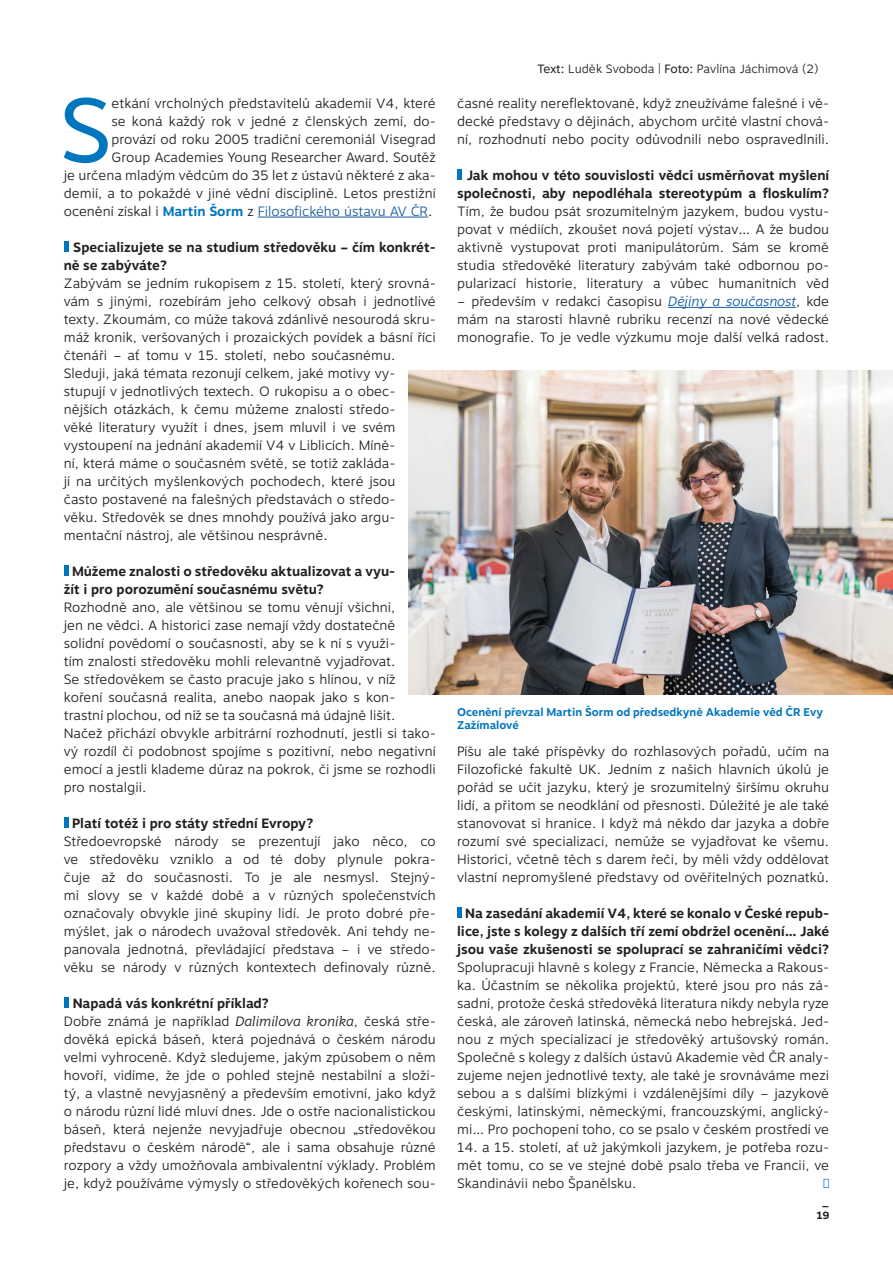
<style>
.page{position:relative;width:893px;height:1263px;background:#fff}
.page>*{position:absolute;margin:0;border:0;box-sizing:border-box;transform-origin:0 0}
.Otázka{font:90.6px "Motiva Sans";color:#0076be}
.Otázka-2{font:300 13.5px/18px "Motiva Sans";color:#231f20;text-align:justify}
.Otázka-3{font:700 13.5px/18px "Motiva Sans";color:#231f20}
.t1{font:300 12px "Motiva Sans";color:#231f20}
.Popisek{font:700 11.25px/13.5px "Motiva Sans";color:#0076be}
.t2{font:700 10.5px/12.6px "Motiva Sans";color:#231f20;text-align:center}
.s1{font-weight:700;color:#0076be}
.s2{color:#175d9e}
.s3{font-style:italic}
.s4{font-weight:400}
.s5{font-weight:700}
.s6{font-style:italic;color:#175d9e}
</style>
<div class="page">
<hr style="left:258px;top:217px;width:170px;height:1px;background:#175d9e">
<hr style="left:64px;top:241px;width:4px;height:11px;background:#0076be">
<hr style="left:64px;top:565px;width:4px;height:11px;background:#0076be">
<hr style="left:64px;top:817px;width:4px;height:11px;background:#0076be">
<hr style="left:64px;top:997px;width:4px;height:11px;background:#0076be">
<hr style="left:668px;top:307px;width:128px;height:1px;background:#175d9e">
<div style="left:457px;top:169px;width:5px;height:11px;background:#0076be"></div>
<img style="left:408px;top:371px;width:485px;height:323px">
<div style="left:457px;top:907px;width:5px;height:11px;background:#0076be"></div>
<p class="Otázka" style="left:59px;top:63px;width:54px">S</p>
<p class="Otázka-2" style="left:64px;top:94px;width:374px;text-align:right">etkání vrcholných představitelů akademií V4, které<br>se koná každý rok v jedné z členských zemí, do&shy;provází od roku 2005 tradiční ceremoniál Visegrad<br>Group Academies Young Researcher Award. Soutěž<br>je určena mladým vědcům do 35 let z ústavů některé z aka&shy;demií, a to pokaždé v jiné vědní disciplině. Letos prestižní ocenění získal i <span class="s1">Martin Šorm</span> z <span class="s2">Filosofického ústavu AV ČR</span>.</p>
<p class="Otázka-3" style="left:64px;top:239px;width:374px;text-indent:10px">Specializujete se na studium středověku – čím konkrét&shy;ně se zabýváte?</p>
<p class="Otázka-2" style="left:64px;top:274px;width:374px;text-align:left">Zabývám se jedním rukopisem z 15. století, který srovná&shy;vám s jinými, rozebírám jeho celkový obsah i jednotlivé texty. Zkoumám, co může taková zdánlivě nesourodá skru&shy;máž kronik, veršovaných i prozaických povídek a básní říci čtenáři – ať tomu v 15. století, nebo současnému.<br>Sleduji, jaká témata rezonují celkem, jaké motivy vy&shy;stupují v jednotlivých textech. O rukopisu a o obec&shy;nějších otázkách, k čemu můžeme znalosti středo-<br>věké literatury využít i dnes, jsem mluvil i ve svém vystoupení na jednání akademií V4 v Liblicích. Míně-<br>ní, která máme o současném světě, se totiž zakláda-<br>jí na určitých myšlenkových pochodech, které jsou<br>často postavené na falešných představách o středo-<br>věku. Středověk se dnes mnohdy používá jako argu&shy;mentační nástroj, ale většinou nesprávně.</p>
<p class="Otázka-3" style="left:64px;top:563px;width:333px;text-indent:8px">Můžeme znalosti o středověku aktualizovat a vyu&shy;žít i pro porozumění současnému světu?</p>
<p class="Otázka-2" style="left:64px;top:598px;width:374px;text-align:left">Rozhodně ano, ale většinou se tomu věnují všichni,<br>jen ne vědci. A historici zase nemají vždy dostatečně solidní povědomí o současnosti, aby se k ní s využi-<br>tím znalosti středověku mohli relevantně vyjadřovat.<br>Se středověkem se často pracuje jako s hlínou, v níž koření současná realita, anebo naopak jako s kon&shy;trastní plochou, od níž se ta současná má údajně lišit.<br>Načež přichází obvykle arbitrární rozhodnutí, jestli si tako&shy;vý rozdíl či podobnost spojíme s pozitivní, nebo negativní emocí a jestli klademe důraz na pokrok, či jsme se rozhodli pro nostalgii.</p>
<p class="Otázka-3" style="left:72px;top:815px;width:243px">Platí totéž i pro státy střední Evropy?</p>
<p class="Otázka-2" style="left:64px;top:832px;width:374px">Středoevropské národy se prezentují jako něco, co ve středověku vzniklo a od té doby plynule pokra&shy;čuje až do současnosti. To je ale nesmysl. Stejný&shy;mi slovy se v každé době a v různých společenstvích označovaly obvykle jiné skupiny lidí. Je proto dobré pře&shy;mýšlet, jak o národech uvažoval středověk. Ani tehdy ne&shy;panovala jednotná, převládající představa – i ve středo&shy;věku se národy v různých kontextech definovaly různě.</p>
<p class="Otázka-3" style="left:73px;top:995px;width:198px">Napadá vás konkrétní příklad?</p>
<p class="Otázka-2" style="left:64px;top:1012px;width:374px">Dobře známá je například <span class="s3">Dalimilova kronika</span>, česká stře&shy;dověká epická báseň, která pojednává o českém národu velmi vyhroceně. Když sledujeme, jakým způsobem o něm hovoří, vidíme, že jde o pohled stejně nestabilní a složi&shy;tý, a vlastně nevyjasněný a především emotivní, jako když o národu různí lidé mluví dnes. Jde o ostře nacionalistickou báseň, která nejenže nevyjadřuje obecnou „středověkou představu o českém národě“, ale i sama obsahuje různé rozpory a vždy umožňovala ambivalentní výklady. Problém je, když používáme výmysly o středověkých kořenech sou-</p>
<p class="t1" style="left:537px;top:60px;width:283px"><span class="s4">Text:</span> Luděk Svoboda | <span class="s4">Foto:</span> Pavlína Jáchimová (2)</p>
<p class="Otázka-2" style="left:457px;top:94px;width:374px">časné reality nereflektovaně, když zneužíváme falešné i vě&shy;decké představy o dějinách, abychom určité vlastní chová&shy;ní, rozhodnutí nebo pocity odůvodnili nebo ospravedlnili.</p>
<p class="Otázka-2" style="left:457px;top:166px;width:374px;text-indent:10px"><span class="s5">Jak mohou v této souvislosti vědci usměrňovat myšlení společnosti, aby nepodléhala stereotypům a floskulím?<br></span>Tím, že budou psát srozumitelným jazykem, budou vystu&shy;povat v médiích, zkoušet nová pojetí výstav… A že budou aktivně vystupovat proti manipulátorům. Sám se kromě studia středověké literatury zabývám také odbornou po&shy;pularizací historie, literatury a vůbec humanitních věd</p>
<p class="Otázka-2" style="left:457px;top:292px;width:374px">– především v redakci časopisu <span class="s6">Dějiny a současnost</span>, kde mám na starosti hlavně rubriku recenzí na nové vědecké monografie. To je vedle výzkumu moje další velká radost.</p>
<p class="Popisek" style="left:457px;top:705px;width:368px">Ocenění převzal Martin Šorm od předsedkyně Akademie věd ČR Evy<br>Zažímalové</p>
<p class="Otázka-2" style="left:457px;top:742px;width:374px">Píšu ale také příspěvky do rozhlasových pořadů, učím na Filozofické fakultě UK. Jedním z našich hlavních úkolů je pořád se učit jazyku, který je srozumitelný širšímu okruhu lidí, a přitom se neodklání od přesnosti. Důležité je ale také stanovovat si hranice. I když má někdo dar jazyka a dobře rozumí své specializaci, nemůže se vyjadřovat ke všemu.<br>Historici, včetně těch s darem řeči, by měli vždy oddělovat vlastní nepromyšlené představy od ověřitelných poznatků.</p>
<p class="Otázka-2" style="left:457px;top:904px;width:374px;text-indent:8px"><span class="s5">Na zasedání akademií V4, které se konalo v České repub&shy;lice, jste s kolegy z dalších tří zemí obdržel ocenění… Jaké jsou vaše zkušenosti se spoluprací se zahraničími vědci?<br></span>Spolupracuji hlavně s kolegy z Francie, Německa a Rakous&shy;ka. Účastním se několika projektů, které jsou pro nás zá&shy;sadní, protože česká středověká literatura nikdy nebyla ryze česká, ale zároveň latinská, německá nebo hebrejská. Jed&shy;nou z mých specializací je středověký artušovský román.<br>Společně s kolegy z dalších ústavů Akademie věd ČR analy&shy;zujeme nejen jednotlivé texty, ale také je srovnáváme mezi sebou a s dalšími blízkými i vzdálenějšími díly – jazykově českými, latinskými, německými, francouzskými, anglický&shy;mi… Pro pochopení toho, co se psalo v českém prostředí ve</p>
<p class="Otázka-2" style="left:457px;top:1138px;width:374px">14. a 15. století, ať už jakýmkoli jazykem, je potřeba rozu&shy;mět tomu, co se ve stejné době psalo třeba ve Francii, ve Skandinávii nebo Španělsku.</p>
<p class="t2" style="left:816px;top:1196px;width:14px">_<br>19</p>
</div>
